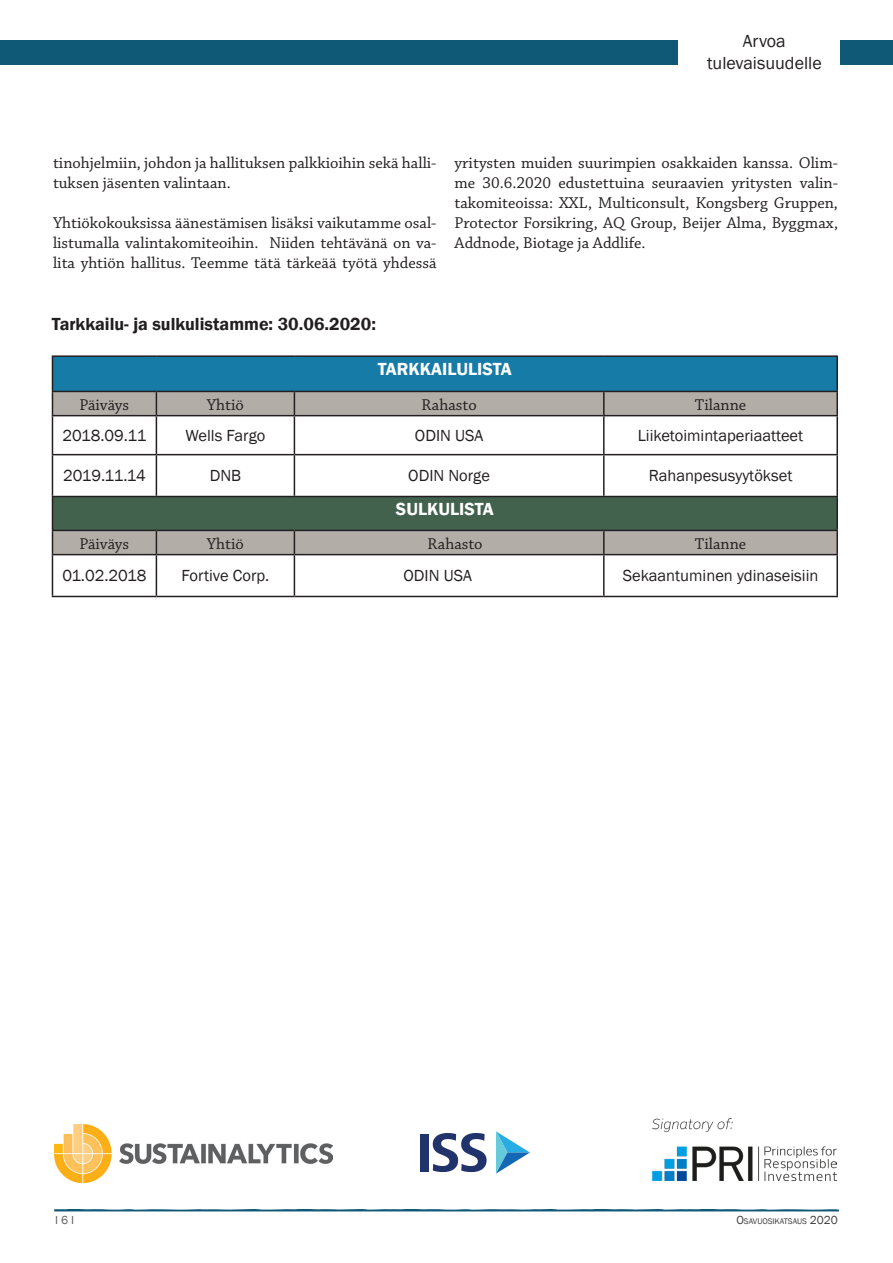
<style>
.page{position:relative;width:893px;height:1263px;background:#fff}
.page>*{position:absolute;margin:0;border:0;box-sizing:border-box;transform-origin:0 0}
.Brödtext{font:600 18px "Franklin Gothic";color:#231f20}
.t1{font:600 18px "Franklin Gothic";color:#fff}
.t2{font:18px "Franklin Gothic";color:#231f20}
.Brödtext-2{font:16.5px/19.8px "Chaparral Pro";color:#231f20;text-align:justify}
.t3{font:16.5px "Franklin Gothic";color:#231f20}
.t4{font:12px "Franklin Gothic";color:#5f5f62}
.t5{font:8.4px "Franklin Gothic";color:#3e3e3f}
.s1{font-size:12px}
</style>
<div class="page">
<svg style="left:54px;top:1209px;width:785px;height:2px;background:#36738b"></svg>
<div style="left:0;top:41px;width:893px;height:24px;background:#105976"></div>
<div style="left:678px;top:32px;width:162px;height:42px;background:#fff"></div>
<div style="left:52px;top:356px;width:785px;height:35px;background:#177ba8"></div>
<svg style="left:53px;top:392px;width:783px;height:162px"></svg>
<div style="left:52px;top:496px;width:785px;height:34px;background:#43624e"></div>
<hr style="left:52px;top:391px;width:104px;height:1px;background:#231f20">
<hr style="left:156px;top:391px;width:138px;height:1px;background:#231f20">
<svg style="left:156px;top:392px;width:1px;height:23px"></svg>
<hr style="left:294px;top:391px;width:310px;height:1px;background:#231f20">
<svg style="left:294px;top:392px;width:1px;height:23px"></svg>
<hr style="left:604px;top:391px;width:234px;height:1px;background:#231f20">
<hr style="left:603px;top:392px;width:2px;height:23px;background:#231f20">
<hr style="left:52px;top:415px;width:104px;height:1px;background:#231f20">
<hr style="left:156px;top:415px;width:138px;height:1px;background:#231f20">
<hr style="left:156px;top:416px;width:1px;height:38px;background:#231f20">
<hr style="left:294px;top:415px;width:310px;height:1px;background:#231f20">
<hr style="left:294px;top:416px;width:1px;height:38px;background:#231f20">
<hr style="left:604px;top:415px;width:234px;height:1px;background:#231f20">
<hr style="left:603px;top:416px;width:2px;height:38px;background:#231f20">
<hr style="left:52px;top:454px;width:104px;height:1px;background:#231f20">
<hr style="left:156px;top:454px;width:138px;height:1px;background:#231f20">
<hr style="left:156px;top:455px;width:1px;height:41px;background:#231f20">
<hr style="left:294px;top:454px;width:310px;height:1px;background:#231f20">
<hr style="left:294px;top:455px;width:1px;height:41px;background:#231f20">
<hr style="left:604px;top:454px;width:234px;height:1px;background:#231f20">
<hr style="left:603px;top:455px;width:2px;height:41px;background:#231f20">
<hr style="left:52px;top:496px;width:104px;height:1px;background:#231f20">
<hr style="left:156px;top:496px;width:138px;height:1px;background:#231f20">
<hr style="left:294px;top:496px;width:310px;height:1px;background:#231f20">
<hr style="left:604px;top:496px;width:234px;height:1px;background:#231f20">
<hr style="left:52px;top:530px;width:104px;height:1px;background:#231f20">
<hr style="left:156px;top:530px;width:138px;height:1px;background:#231f20">
<svg style="left:156px;top:531px;width:1px;height:23px"></svg>
<hr style="left:294px;top:530px;width:310px;height:1px;background:#231f20">
<svg style="left:294px;top:531px;width:1px;height:23px"></svg>
<hr style="left:604px;top:530px;width:234px;height:1px;background:#231f20">
<hr style="left:603px;top:531px;width:2px;height:23px;background:#231f20">
<hr style="left:52px;top:554px;width:104px;height:1px;background:#231f20">
<hr style="left:156px;top:554px;width:138px;height:1px;background:#231f20">
<hr style="left:156px;top:555px;width:1px;height:41px;background:#231f20">
<hr style="left:294px;top:554px;width:310px;height:1px;background:#231f20">
<hr style="left:294px;top:555px;width:1px;height:41px;background:#231f20">
<hr style="left:604px;top:554px;width:234px;height:1px;background:#231f20">
<hr style="left:603px;top:555px;width:2px;height:41px;background:#231f20">
<hr style="left:52px;top:355px;width:104px;height:2px;background:#231f20">
<hr style="left:52px;top:357px;width:1px;height:34px;background:#231f20">
<hr style="left:156px;top:355px;width:138px;height:2px;background:#231f20">
<hr style="left:294px;top:355px;width:310px;height:2px;background:#231f20">
<hr style="left:604px;top:355px;width:234px;height:2px;background:#231f20">
<hr style="left:836px;top:357px;width:2px;height:34px;background:#231f20">
<svg style="left:52px;top:392px;width:1px;height:23px"></svg>
<hr style="left:836px;top:392px;width:2px;height:23px;background:#231f20">
<hr style="left:52px;top:416px;width:1px;height:38px;background:#231f20">
<hr style="left:836px;top:416px;width:2px;height:38px;background:#231f20">
<hr style="left:52px;top:455px;width:1px;height:41px;background:#231f20">
<hr style="left:836px;top:455px;width:2px;height:41px;background:#231f20">
<hr style="left:52px;top:497px;width:1px;height:33px;background:#231f20">
<hr style="left:836px;top:497px;width:2px;height:33px;background:#231f20">
<svg style="left:52px;top:531px;width:1px;height:23px"></svg>
<hr style="left:836px;top:531px;width:2px;height:23px;background:#231f20">
<hr style="left:52px;top:555px;width:1px;height:41px;background:#231f20">
<hr style="left:836px;top:555px;width:2px;height:41px;background:#231f20">
<hr style="left:52px;top:596px;width:104px;height:1px;background:#231f20">
<hr style="left:156px;top:596px;width:138px;height:1px;background:#231f20">
<hr style="left:294px;top:596px;width:310px;height:1px;background:#231f20">
<hr style="left:604px;top:596px;width:234px;height:1px;background:#231f20">
<svg style="left:496px;top:1131px;width:34px;height:42px"></svg>
<div style="left:420px;top:1133px;width:8px;height:38px;background:#21336b"></div>
<svg style="left:433px;top:1133px;width:54px;height:39px"></svg>
<img style="left:54px;top:1125px;width:278px;height:57px">
<img style="left:653px;top:1118px;width:184px;height:63px">
<p class="t2" style="left:743px;top:30px;width:44px">Arvoa</p>
<p class="t2" style="left:707px;top:52px;width:116px">tulevaisuudelle</p>
<p class="Brödtext-2" style="left:53px;top:154px;width:385px">tinohjelmiin, johdon ja hallituksen palkkioihin sekä halli&shy;tuksen jäsenten valintaan.</p>
<p class="Brödtext-2" style="left:53px;top:213px;width:385px">Yhtiökokouksissa äänestämisen lisäksi vaikutamme osal&shy;listumalla valintakomiteoihin. Niiden tehtävänä on va&shy;lita yhtiön hallitus. Teemme tätä tärkeää työtä yhdessä</p>
<p class="Brödtext-2" style="left:454px;top:154px;width:385px">yritysten muiden suurimpien osakkaiden kanssa. Olim&shy;me 30.6.2020 edustettuina seuraavien yritysten valin&shy;takomiteoissa: XXL, Multiconsult, Kongsberg Gruppen, Protector Forsikring, AQ Group, Beijer Alma, Byggmax, Addnode, Biotage ja Addlife.</p>
<p class="Brödtext" style="left:52px;top:313px;width:326px">Tarkkailu- ja sulkulistamme: 30.06.2020:</p>
<p class="t1" style="left:378px;top:358px;width:135px">TARKKAILULISTA</p>
<p class="Brödtext-2" style="left:80px;top:395px;width:51px">Päiväys</p>
<p class="Brödtext-2" style="left:207px;top:395px;width:38px">Yhtiö</p>
<p class="Brödtext-2" style="left:422px;top:395px;width:57px">Rahasto</p>
<p class="Brödtext-2" style="left:695px;top:395px;width:53px">Tilanne</p>
<p class="t3" style="left:62px;top:425px;width:85px">2018.09.11</p>
<p class="t3" style="left:185px;top:425px;width:81px">Wells Fargo</p>
<p class="t3" style="left:415px;top:425px;width:70px">ODIN USA</p>
<p class="t3" style="left:638px;top:425px;width:167px">Liiketoimintaperiaatteet</p>
<p class="t3" style="left:63px;top:466px;width:84px">2019.11.14</p>
<p class="t3" style="left:210px;top:466px;width:33px">DNB</p>
<p class="t3" style="left:408px;top:466px;width:83px">ODIN Norge</p>
<p class="t3" style="left:649px;top:466px;width:145px">Rahanpesusyytökset</p>
<p class="t1" style="left:396px;top:498px;width:99px">SULKULISTA</p>
<p class="Brödtext-2" style="left:80px;top:534px;width:51px">Päiväys</p>
<p class="Brödtext-2" style="left:207px;top:534px;width:38px">Yhtiö</p>
<p class="Brödtext-2" style="left:427px;top:534px;width:57px">Rahasto</p>
<p class="Brödtext-2" style="left:695px;top:534px;width:53px">Tilanne</p>
<p class="t3" style="left:62px;top:566px;width:86px">01.02.2018</p>
<p class="t3" style="left:181px;top:566px;width:89px">Fortive Corp.</p>
<p class="t3" style="left:404px;top:566px;width:70px">ODIN USA</p>
<p class="t3" style="left:623px;top:566px;width:197px">Sekaantuminen ydinaseisiin</p>
<p class="t4" style="left:55px;top:1213px;width:21px">I 6 I</p>
<p class="t5" style="left:736px;top:1216px;width:103px"><span class="s1">O</span>SAVUOSIKATSAUS <span class="s1">2020</span></p>
</div>
